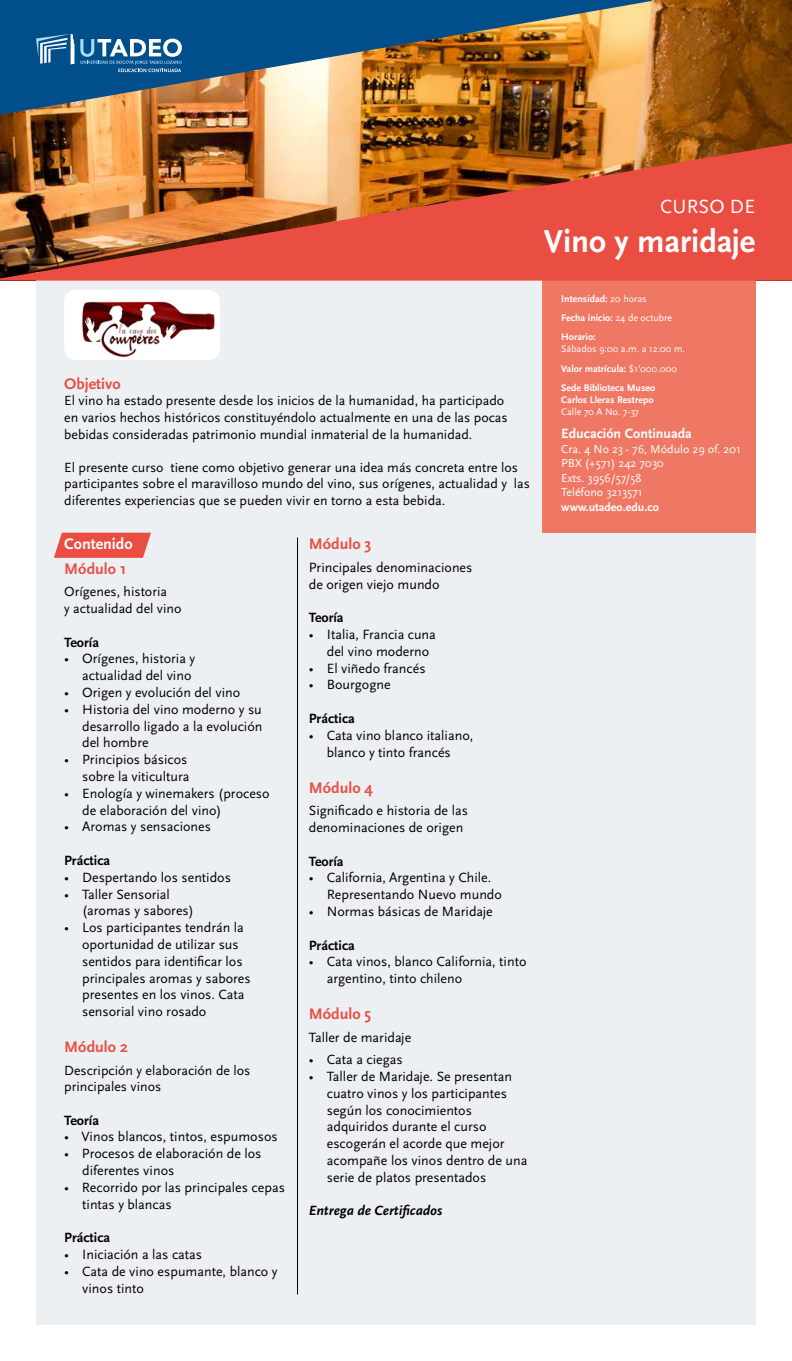
<style>
.page{position:relative;width:792px;height:1361px;background:#fff}
.page>*{position:absolute;margin:0;border:0;box-sizing:border-box;transform-origin:0 0}
.t1{font:700 33px "Scala Sans OT";color:#fff}
.t2{font:20px "Scala Sans OT";letter-spacing:.01em;color:#fff}
.t3{font:700 16px "Scala Sans OT";color:#ea4e43}
.t4{font:700 16px "Scala Sans OT";color:#fff}
.t5{font:14px/16.8px "Scala Sans OT";color:#000}
.t6{font:700 14px "Scala Sans OT";color:#000}
.t7{font:italic 700 14px "Scala Sans OT";color:#000}
.t8{font:700 14px "Scala Sans OT";color:#fff}
.t9{font:13.9px/16.6px "Scala Sans OT";color:#000}
.t10{font:12px/14.4px "Scala Sans OT";color:#fff}
.t11{font:700 12px "Scala Sans OT";color:#fff}
.t12{font:700 10px/19.1px "Scala Sans OT";color:#fff}
.t13{font:10px "Scala Sans OT";color:#fff}
.s1{font-size:14px}
.s2{font-weight:400}
</style>
<div class="page">
<img style="left:0;top:0;width:792px;height:143px">
<div style="left:36px;top:272px;width:720px;height:1053px;background:#edf0f2"></div>
<svg style="left:54px;top:533px;width:97px;height:25px;background:#ea5b52"></svg>
<img style="left:0;top:0;width:652px;height:115px">
<svg style="left:36px;top:34px;width:38px;height:30px"></svg>
<svg style="left:80px;top:39px;width:102px;height:33px"></svg>
<div style="left:543px;top:264px;width:213px;height:269px;background:#ef7865"></div>
<img style="left:0;top:143px;width:792px;height:138px">
<hr style="left:297px;top:537px;width:1px;height:757px;background:#000">
<div style="left:64px;top:290px;width:156px;height:70px;background:#fff;border-radius:12px"></div>
<img style="left:82px;top:298px;width:138px;height:62px">
<p class="t3" style="left:64px;top:374px;width:58px">Objetivo</p>
<p class="t9" style="left:64px;top:393px;width:445px">El vino ha estado presente desde los inicios de la humanidad, ha participado en varios hechos históricos constituyéndolo actualmente en una de las pocas bebidas consideradas patrimonio mundial inmaterial de la humanidad.</p>
<p class="t9" style="left:64px;top:459px;width:467px">El presente curso tiene como objetivo generar una idea más concreta entre los participantes sobre el maravilloso mundo del vino, sus orígenes, actualidad y las diferentes experiencias que se pueden vivir en torno a esta <span class="s1">bebida.</span></p>
<p class="t4" style="left:64px;top:535px;width:70px">Contenido</p>
<p class="t3" style="left:64px;top:560px;width:63px">Módulo 1</p>
<p class="t9" style="left:64px;top:584px;width:119px">Orígenes, historia<br>y actualidad del vino</p>
<p class="t6" style="left:64px;top:634px;width:36px">Teoría</p>
<p class="t5" style="left:64px;top:651px;width:133px;text-align:right">• Orígenes, historia y actualidad del vino</p>
<p class="t5" style="left:64px;top:684px;width:178px">• Origen y evolución del vino</p>
<p class="t5" style="left:82px;top:701px;width:182px;text-align:justify;text-indent:-18px">• Historia del vino moderno y su desarrollo ligado a la evolución del hombre</p>
<p class="t5" style="left:64px;top:751px;width:127px;text-align:right">• Principios básicos sobre la viticultura</p>
<p class="t5" style="left:82px;top:785px;width:189px;text-indent:-18px">• Enología y winemakers (proceso de elaboración del vino)</p>
<p class="t5" style="left:64px;top:819px;width:148px">• Aromas y sensaciones</p>
<p class="t6" style="left:64px;top:852px;width:48px">Práctica</p>
<p class="t5" style="left:64px;top:869px;width:168px">• Despertando los sentidos</p>
<p class="t5" style="left:82px;top:886px;width:113px;text-indent:-18px">• Taller Sensorial (aromas y sabores)</p>
<p class="t5" style="left:82px;top:919px;width:170px;text-indent:-18px">• Los participantes tendrán la oportunidad de utilizar sus sentidos para identificar los principales aromas y sabores presentes en los vinos. Cata sensorial vino rosado</p>
<p class="t3" style="left:64px;top:1038px;width:65px">Módulo 2</p>
<p class="t9" style="left:64px;top:1062px;width:188px">Descripción y elaboración de los principales vinos</p>
<p class="t6" style="left:64px;top:1112px;width:36px">Teoría</p>
<p class="t5" style="left:64px;top:1129px;width:215px">• Vinos blancos, tintos, espumosos</p>
<p class="t5" style="left:82px;top:1145px;width:181px;text-indent:-18px">• Procesos de elaboración de los diferentes vinos</p>
<p class="t5" style="left:82px;top:1179px;width:204px;text-indent:-18px">• Recorrido por las principales cepas tintas y blancas</p>
<p class="t6" style="left:64px;top:1230px;width:48px">Práctica</p>
<p class="t5" style="left:64px;top:1246px;width:139px">• Iniciación a las catas</p>
<p class="t5" style="left:82px;top:1263px;width:197px;text-indent:-18px">• Cata de vino espumante, blanco y vinos tinto</p>
<p class="t3" style="left:309px;top:535px;width:64px">Módulo 3</p>
<p class="t5" style="left:309px;top:559px;width:165px">Principales denominaciones de origen viejo mundo</p>
<p class="t6" style="left:309px;top:610px;width:36px">Teoría</p>
<p class="t5" style="left:327px;top:626px;width:111px;text-indent:-18px">• Italia, Francia cuna del vino moderno</p>
<p class="t5" style="left:309px;top:660px;width:118px">• El viñedo francés</p>
<p class="t5" style="left:309px;top:677px;width:83px">• Bourgogne</p>
<p class="t6" style="left:309px;top:710px;width:48px">Práctica</p>
<p class="t5" style="left:309px;top:727px;width:166px;text-align:center">• Cata vino blanco italiano, blanco y tinto francés</p>
<p class="t3" style="left:309px;top:778px;width:66px">Módulo 4</p>
<p class="t5" style="left:309px;top:802px;width:161px">Significado e historia de las denominaciones de origen</p>
<p class="t6" style="left:309px;top:853px;width:36px">Teoría</p>
<p class="t5" style="left:327px;top:869px;width:177px;text-indent:-18px">• California, Argentina y Chile.<br>Representando Nuevo mundo</p>
<p class="t5" style="left:309px;top:903px;width:186px">• Normas básicas de Maridaje</p>
<p class="t6" style="left:309px;top:937px;width:48px">Práctica</p>
<p class="t5" style="left:327px;top:953px;width:201px;text-indent:-18px">• Cata vinos, blanco California, tinto argentino, tinto chileno</p>
<p class="t3" style="left:309px;top:1005px;width:64px">Módulo 5</p>
<p class="t5" style="left:309px;top:1029px;width:104px">Taller de maridaje</p>
<p class="t5" style="left:309px;top:1051px;width:95px">• Cata a ciegas</p>
<p class="t5" style="left:327px;top:1068px;width:202px;text-indent:-18px">• Taller de Maridaje. Se presentan cuatro vinos y los participantes según los conocimientos adquiridos durante el curso escogerán el acorde que mejor acompañe los vinos dentro de una serie de platos presentados</p>
<p class="t7" style="left:309px;top:1203px;width:135px">Entrega de Certificados</p>
<h2 class="t2" style="left:660px;top:195px;width:96px">CURSO DE</h2>
<h1 class="t1" style="left:544px;top:223px;width:213px">Vino y maridaje</h1>
<p class="t12" style="left:561px;top:290px;width:112px">Intensidad: <span class="s2">20 horas<br></span>Fecha inicio: <span class="s2">24 de octubre<br></span>Horario:</p>
<p class="t12" style="left:561px;top:340px;width:125px"><span class="s2">Sábados 9:00 a.m. a 12:00 m.<br></span>Valor matrícula: <span class="s2">$1’000.000<br></span>Sede Biblioteca Museo</p>
<p class="t12" style="left:561px;top:390px;width:94px">Carlos Lleras Restrepo</p>
<p class="t13" style="left:561px;top:406px;width:79px">Calle 70 A No. 7-37</p>
<p class="t8" style="left:561px;top:426px;width:132px">Educación Continuada</p>
<p class="t10" style="left:561px;top:442px;width:181px">Cra. 4 No 23 - 76, Módulo 29 of. 201<br>PBX (+571) 242 7030<br>Exts. 3956/57/58<br>Teléfono 3213571</p>
<p class="t11" style="left:561px;top:500px;width:99px">www.utadeo.edu.co</p>
</div>
